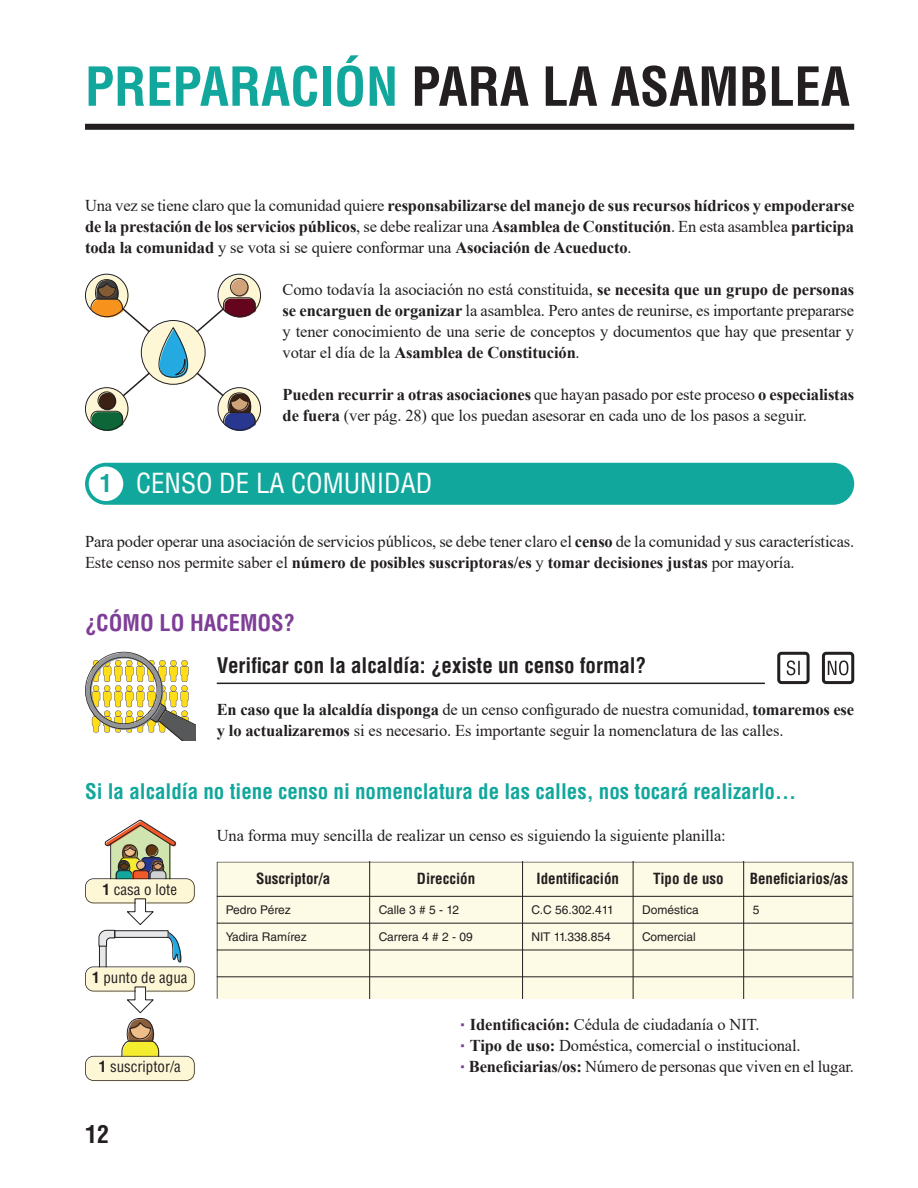
<style>
.page{position:relative;width:918px;height:1188px;background:#fff}
.page>*{position:absolute;margin:0;border:0;box-sizing:border-box;transform-origin:0 0}
.t1{font:700 condensed 52.5px "Helvetica LT Std";color:#231f20}
.t2{font:condensed 27px "Helvetica LT Std";color:#fff}
.t3{font:700 condensed 24px "Helvetica LT Std";color:#231f20}
.t4{font:700 condensed 22.5px "Helvetica LT Std";color:#7e3e98}
.t5{font:700 condensed 21px "Helvetica LT Std";color:#12a79d}
.t6{font:700 condensed 21px "Helvetica LT Std";color:#231f20}
.t7{font:16.5px/21px "Times New Roman";letter-spacing:-.01em;color:#231f20}
.t8{font:700 16.5px/21px "Times New Roman";letter-spacing:-.01em;color:#231f20;text-align:justify}
.t9{font:700 condensed 15px "Helvetica LT Std";color:#231f20}
.t10{font:condensed 15px "Helvetica LT Std";color:#231f20}
.t11{font:12px "Helvetica LT Std";color:#231f20}
.s1{color:#12a79d}
.s2{font-weight:400}
.s3{font-weight:700}
.s4{font-weight:700;font-size:24px;color:#12a79d}
.s5{font-family:"Helvetica LT Std";font-weight:700;font-stretch:condensed;font-size:21px;color:#7e3e98}
</style>
<div class="page">
<div style="left:85px;top:463px;width:769px;height:42px;background:#12a79d;border-radius:21px"></div>
<div style="left:89px;top:467px;width:34px;height:34px;background:#fff;border-radius:50%"></div>
<div style="left:85px;top:124px;width:769px;height:6px;background:#231f20"></div>
<hr style="left:217px;top:683px;width:548px;height:1px;background:#231f20">
<svg style="left:85px;top:652px;width:111px;height:89px"></svg>
<div style="left:822px;top:652px;width:32px;height:32px;border:3px solid #231f20;border-radius:3px"></div>
<div style="left:777px;top:652px;width:33px;height:32px;border:3px solid #231f20;border-radius:3px"></div>
<svg style="left:787px;top:660px;width:13px;height:15px"></svg>
<svg style="left:828px;top:660px;width:20px;height:15px"></svg>
<div style="left:86px;top:1057px;width:110px;height:25px;background:#fef9e2;border-radius:9px"></div>
<svg style="left:85px;top:820px;width:110px;height:261px"></svg>
<div style="left:217px;top:862px;width:636px;height:137px;background:#fdfae6"></div>
<hr style="left:522px;top:862px;width:1px;height:137px;background:#231f20">
<hr style="left:369px;top:862px;width:1px;height:137px;background:#231f20">
<hr style="left:633px;top:862px;width:1px;height:137px;background:#231f20">
<hr style="left:743px;top:862px;width:1px;height:137px;background:#231f20">
<hr style="left:217px;top:896px;width:636px;height:1px;background:#231f20">
<hr style="left:217px;top:923px;width:636px;height:1px;background:#231f20">
<hr style="left:217px;top:950px;width:636px;height:1px;background:#231f20">
<hr style="left:217px;top:977px;width:636px;height:1px;background:#231f20">
<svg style="left:219px;top:389px;width:42px;height:42px"></svg>
<div style="left:218px;top:387px;width:43px;height:44px;border:1px solid #231f20;border-radius:50%"></div>
<div style="left:86px;top:275px;width:43px;height:43px;background:#fef7d6;border-radius:50%"></div>
<div style="left:85px;top:274px;width:43px;height:43px;border:1px solid #231f20;border-radius:50%"></div>
<div style="left:86px;top:389px;width:43px;height:42px;background:#fef7d6;border-radius:50%"></div>
<div style="left:85px;top:387px;width:43px;height:44px;border:1px solid #231f20;border-radius:50%"></div>
<svg style="left:219px;top:275px;width:42px;height:43px"></svg>
<div style="left:218px;top:274px;width:43px;height:43px;border:1px solid #231f20;border-radius:50%"></div>
<div style="left:230px;top:278px;width:18px;height:18px;border:1px solid #231f20;border-radius:50%"></div>
<svg style="left:90px;top:279px;width:166px;height:152px"></svg>
<h1 class="t1" style="left:85px;top:54px;width:766px"><span class="s1">PREPARACIÓN</span> PARA LA ASAMBLEA</h1>
<p class="t8" style="left:85px;top:194px;width:771px"><span class="s2">Una vez se tiene claro que la comunidad quiere</span> responsabilizarse del manejo de sus recursos hídricos y empoderarse de la prestación de los servicios públicos<span class="s2">, se debe realizar una</span> Asamblea de Constitución<span class="s2">. En esta asamblea</span> participa toda la comunidad <span class="s2">y se vota si se quiere conformar una</span> Asociación de Acueducto<span class="s2">.</span></p>
<p class="t7" style="left:283px;top:278px;width:573px;text-align:justify">Como todavía la asociación no está constituida, <span class="s3">se necesita que un grupo de personas se encarguen de organizar</span> la asamblea. Pero antes de reunirse, es importante prepararse y tener conocimiento de una serie de conceptos y documentos que hay que presentar y votar el día de la <span class="s3">Asamblea de Constitución</span>.</p>
<p class="t7" style="left:283px;top:383px;width:573px"><span class="s3">Pueden recurrir a otras asociaciones</span> que hayan pasado por este proceso <span class="s3">o especialistas de fuera</span> (ver pág. 28) que los puedan asesorar en cada uno de los pasos a seguir.</p>
<h2 class="t2" style="left:100px;top:467px;width:334px"><span class="s4">1</span> CENSO DE LA COMUNIDAD</h2>
<p class="t7" style="left:85px;top:530px;width:771px">Para poder operar una asociación de servicios públicos, se debe tener claro el <span class="s3">censo</span> de la comunidad y sus características.<br>Este censo nos permite saber el <span class="s3">número de posibles suscriptoras/es</span> y <span class="s3">tomar decisiones justas</span> por mayoría.</p>
<h3 class="t4" style="left:85px;top:608px;width:212px">¿CÓMO LO HACEMOS?</h3>
<p class="t6" style="left:217px;top:652px;width:431px">Verificar con la alcaldía: ¿existe un censo formal?</p>
<p class="t7" style="left:217px;top:698px;width:639px"><span class="s3">En caso que la alcaldía disponga</span> de un censo configurado de nuestra comunidad, <span class="s3">tomaremos ese y lo actualizaremos</span> si es necesario. Es importante seguir la nomenclatura de las calles.</p>
<p class="t5" style="left:85px;top:778px;width:713px">Si la alcaldía no tiene censo ni nomenclatura de las calles, nos tocará realizarlo...</p>
<p class="t10" style="left:103px;top:880px;width:76px"><span class="s3">1</span> casa o lote</p>
<p class="t10" style="left:92px;top:968px;width:97px"><span class="s3">1</span> punto de agua</p>
<p class="t10" style="left:99px;top:1057px;width:84px"><span class="s3">1</span> suscriptor/a</p>
<h3 class="t3" style="left:85px;top:1120px;width:25px">12</h3>
<p class="t7" style="left:217px;top:824px;width:511px">Una forma muy sencilla de realizar un censo es siguiendo la siguiente planilla:</p>
<p class="t9" style="left:256px;top:869px;width:76px">Suscriptor/a</p>
<p class="t9" style="left:417px;top:869px;width:60px">Dirección</p>
<p class="t9" style="left:537px;top:869px;width:84px">Identificación</p>
<p class="t9" style="left:653px;top:869px;width:72px">Tipo de uso</p>
<p class="t9" style="left:750px;top:869px;width:100px">Beneficiarios/as</p>
<p class="t11" style="left:226px;top:903px;width:67px">Pedro Pérez</p>
<p class="t11" style="left:379px;top:903px;width:82px">Calle 3 # 5 - 12</p>
<p class="t11" style="left:532px;top:903px;width:84px">C.C 56.302.411</p>
<p class="t11" style="left:642px;top:903px;width:58px">Doméstica</p>
<p class="t11" style="left:753px;top:903px;width:8px">5</p>
<p class="t11" style="left:226px;top:929px;width:83px">Yadira Ramírez</p>
<p class="t11" style="left:379px;top:929px;width:96px">Carrera 4 # 2 - 09</p>
<p class="t11" style="left:532px;top:929px;width:81px">NIT 11.338.854</p>
<p class="t11" style="left:642px;top:929px;width:55px">Comercial</p>
<p class="t7" style="left:459px;top:1013px;width:397px"><span class="s5">·</span> <span class="s3">Identificación:</span> Cédula de ciudadanía o NIT.<br><span class="s5">·</span> <span class="s3">Tipo de uso:</span> Doméstica, comercial o institucional.<br><span class="s5">·</span> <span class="s3">Beneficiarias/os:</span> Número de personas que viven en el lugar.</p>
</div>
